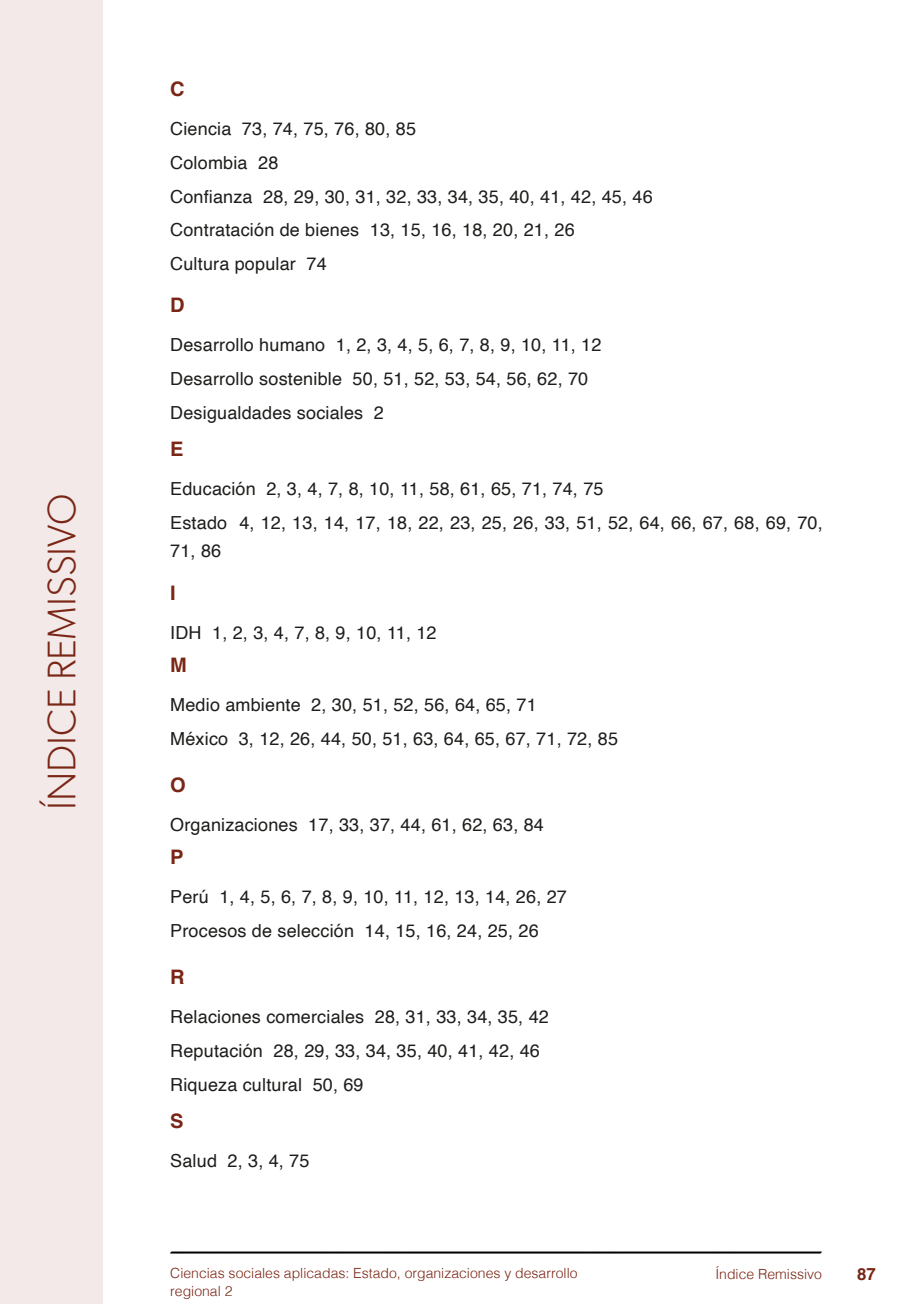
<style>
.page{position:relative;width:908px;height:1304px;background:#fff}
.page>*{position:absolute;margin:0;border:0;box-sizing:border-box;transform-origin:0 0}
.t1{font:300 40px "Gibson";color:#7a2616}
.t2{font:700 20px "Helvetica";color:#7a2616}
.t3{font:18px/33.6px "Helvetica";letter-spacing:.01em;color:#1d1d1b}
.t4{font:700 16.8px "Helvetica";color:#7a2616}
.t5{font:300 14px "Helvetica";color:#7a2616}
</style>
<div class="page">
<svg style="left:170px;top:1251px;width:651px;height:3px;background:#515151"></svg>
<div style="left:0;top:0;width:103px;height:1304px;background:#f2e9e8"></div>
<h1 class="t1" style="left:37px;top:810px;width:317px;rotate:-90deg">ÍNDICE REMISSIVO</h1>
<p class="t2" style="left:170px;top:77px;width:16px">C</p>
<p class="t3" style="left:170px;top:113px;width:483px">Ciencia 73, 74, 75, 76, 80, 85<br>Colombia 28<br>Confianza 28, 29, 30, 31, 32, 33, 34, 35, 40, 41, 42, 45, 46<br>Contratación de bienes 13, 15, 16, 18, 20, 21, 26<br>Cultura popular 74</p>
<p class="t2" style="left:170px;top:293px;width:16px">D</p>
<p class="t3" style="left:170px;top:329px;width:432px">Desarrollo humano 1, 2, 3, 4, 5, 6, 7, 8, 9, 10, 11, 12<br>Desarrollo sostenible 50, 51, 52, 53, 54, 56, 62, 70<br>Desigualdades sociales 2</p>
<p class="t2" style="left:170px;top:437px;width:15px">E</p>
<p class="t3" style="left:170px;top:473px;width:653px">Educación 2, 3, 4, 7, 8, 10, 11, 58, 61, 65, 71, 74, 75<br>Estado 4, 12, 13, 14, 17, 18, 22, 23, 25, 26, 33, 51, 52, 64, 66, 67, 68, 69, 70,</p>
<p class="t3" style="left:170px;top:534px;width:52px">71, 86</p>
<p class="t2" style="left:170px;top:581px;width:7px">I</p>
<p class="t3" style="left:170px;top:617px;width:268px">IDH 1, 2, 3, 4, 7, 8, 9, 10, 11, 12</p>
<p class="t2" style="left:170px;top:653px;width:18px">M</p>
<p class="t3" style="left:170px;top:689px;width:449px">Medio ambiente 2, 30, 51, 52, 56, 64, 65, 71<br>México 3, 12, 26, 44, 50, 51, 63, 64, 65, 67, 71, 72, 85</p>
<p class="t2" style="left:170px;top:773px;width:17px">O</p>
<p class="t3" style="left:170px;top:809px;width:375px">Organizaciones 17, 33, 37, 44, 61, 62, 63, 84</p>
<p class="t2" style="left:170px;top:845px;width:15px">P</p>
<p class="t3" style="left:170px;top:881px;width:398px">Perú 1, 4, 5, 6, 7, 8, 9, 10, 11, 12, 13, 14, 26, 27<br>Procesos de selección 14, 15, 16, 24, 25, 26</p>
<p class="t2" style="left:170px;top:965px;width:16px">R</p>
<p class="t3" style="left:170px;top:1001px;width:380px">Relaciones comerciales 28, 31, 33, 34, 35, 42<br>Reputación 28, 29, 33, 34, 35, 40, 41, 42, 46<br>Riqueza cultural 50, 69</p>
<p class="t2" style="left:170px;top:1109px;width:15px">S</p>
<p class="t3" style="left:170px;top:1145px;width:141px">Salud 2, 3, 4, 75</p>
<p class="t5" style="left:715px;top:1262px;width:108px">Índice Remissivo</p>
<p class="t5" style="left:170px;top:1261px;width:408px">Ciencias sociales aplicadas: Estado, organizaciones y desarrollo</p>
<p class="t4" style="left:856px;top:1264px;width:20px">87</p>
<p class="t5" style="left:170px;top:1279px;width:64px">regional 2</p>
</div>
